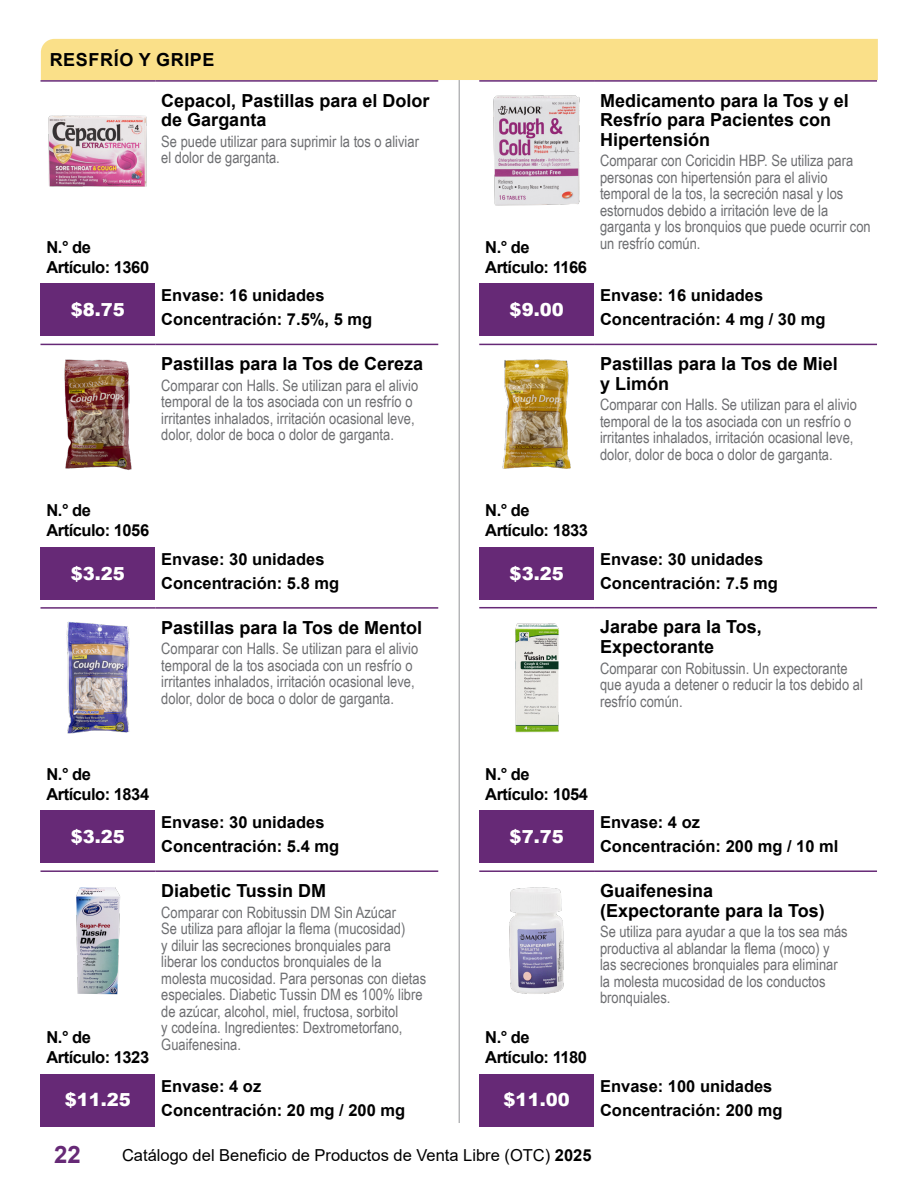
<style>
.page{position:relative;width:918px;height:1188px;background:#fff}
.page>*{position:absolute;margin:0;border:0;box-sizing:border-box;transform-origin:0 0}
.t1{font:700 24px "Arial";color:#662976}
.t2{font:700 18px/19.5px "Arial";color:#000}
.t3{font:900 18px "Arial";color:#fff}
.t4{font:700 18px "Arial";letter-spacing:.035em;color:#000}
.t5{font:700 16.5px "Arial";color:#000}
.t6{font:700 16.5px/19.8px "Arial";letter-spacing:-.03em;color:#000}
.t7{font:16.5px "Arial";color:#000}
.t8{font:15.75px/16.5px "Arial Narrow";color:#6d6e71}
.s1{font-weight:700}
</style>
<div class="page">
<hr style="left:459px;top:80px;width:1px;height:1043px;background:#939598">
<hr style="left:40px;top:80px;width:115px;height:2px;background:#662976">
<hr style="left:155px;top:80px;width:283px;height:2px;background:#662976">
<hr style="left:479px;top:80px;width:115px;height:2px;background:#662976">
<hr style="left:594px;top:80px;width:283px;height:2px;background:#662976">
<hr style="left:40px;top:344px;width:115px;height:1px;background:#662976">
<hr style="left:155px;top:344px;width:283px;height:1px;background:#662976">
<hr style="left:479px;top:344px;width:115px;height:1px;background:#662976">
<hr style="left:594px;top:344px;width:283px;height:1px;background:#662976">
<hr style="left:40px;top:607px;width:115px;height:2px;background:#662976">
<hr style="left:155px;top:607px;width:283px;height:2px;background:#662976">
<hr style="left:479px;top:607px;width:115px;height:1px;background:#662976">
<hr style="left:594px;top:607px;width:283px;height:1px;background:#662976">
<hr style="left:40px;top:870px;width:115px;height:2px;background:#662976">
<hr style="left:155px;top:870px;width:283px;height:2px;background:#662976">
<hr style="left:479px;top:870px;width:115px;height:2px;background:#662976">
<hr style="left:594px;top:870px;width:283px;height:2px;background:#662976">
<div style="left:41px;top:39px;width:837px;height:41px;background:#fae089"></div>
<img style="left:48px;top:115px;width:99px;height:72px">
<div style="left:41px;top:283px;width:114px;height:53px;background:#662976"></div>
<img style="left:64px;top:359px;width:68px;height:111px">
<div style="left:41px;top:547px;width:114px;height:53px;background:#662976"></div>
<img style="left:66px;top:621px;width:64px;height:113px">
<div style="left:41px;top:810px;width:114px;height:53px;background:#662976"></div>
<img style="left:76px;top:887px;width:44px;height:108px">
<div style="left:41px;top:1074px;width:114px;height:52px;background:#662976"></div>
<img style="left:493px;top:95px;width:87px;height:111px">
<div style="left:479px;top:283px;width:115px;height:53px;background:#662976"></div>
<img style="left:502px;top:359px;width:69px;height:110px">
<div style="left:479px;top:547px;width:115px;height:52px;background:#662976"></div>
<img style="left:515px;top:623px;width:44px;height:110px">
<div style="left:479px;top:810px;width:115px;height:53px;background:#662976"></div>
<img style="left:509px;top:887px;width:55px;height:107px">
<div style="left:479px;top:1074px;width:115px;height:52px;background:#662976"></div>
<h3 class="t4" style="left:50px;top:47px;width:166px">RESFRÍO Y GRIPE</h3>
<p class="t2" style="left:161px;top:91px;width:270px">Cepacol, Pastillas para el Dolor de Garganta</p>
<p class="t8" style="left:161px;top:132px;width:259px">Se puede utilizar para suprimir la tos o aliviar el dolor de garganta.</p>
<p class="t6" style="left:47px;top:237px;width:104px">N.° de<br>Artículo: 1360</p>
<p class="t3" style="left:71px;top:297px;width:56px">$8.75</p>
<p class="t5" style="left:161px;top:284px;width:165px">Envase: 16 unidades</p>
<p class="t5" style="left:161px;top:308px;width:212px">Concentración: 7.5%, 5 mg</p>
<p class="t2" style="left:161px;top:354px;width:263px">Pastillas para la Tos de Cereza</p>
<p class="t8" style="left:161px;top:377px;width:258px">Comparar con Halls. Se utilizan para el alivio temporal de la tos asociada con un resfrío o irritantes inhalados, irritación ocasional leve, dolor, dolor de boca o dolor de garganta.</p>
<p class="t6" style="left:47px;top:501px;width:104px">N.° de<br>Artículo: 1056</p>
<p class="t3" style="left:71px;top:560px;width:56px">$3.25</p>
<p class="t5" style="left:161px;top:547px;width:165px">Envase: 30 unidades</p>
<p class="t5" style="left:161px;top:571px;width:179px">Concentración: 5.8 mg</p>
<p class="t2" style="left:161px;top:618px;width:262px">Pastillas para la Tos de Mentol</p>
<p class="t8" style="left:161px;top:640px;width:258px">Comparar con Halls. Se utilizan para el alivio temporal de la tos asociada con un resfrío o irritantes inhalados, irritación ocasional leve, dolor, dolor de boca o dolor de garganta.</p>
<p class="t6" style="left:47px;top:765px;width:104px">N.° de<br>Artículo: 1834</p>
<p class="t3" style="left:71px;top:824px;width:56px">$3.25</p>
<p class="t6" style="left:47px;top:1028px;width:104px">N.° de<br>Artículo: 1323</p>
<p class="t3" style="left:65px;top:1087px;width:68px">$11.25</p>
<p class="t5" style="left:161px;top:811px;width:165px">Envase: 30 unidades</p>
<p class="t5" style="left:161px;top:835px;width:179px">Concentración: 5.4 mg</p>
<p class="t2" style="left:161px;top:881px;width:166px">Diabetic Tussin DM</p>
<p class="t8" style="left:161px;top:903px;width:266px">Comparar con Robitussin DM Sin Azúcar<br>Se utiliza para aflojar la flema (mucosidad)<br>y diluir las secreciones bronquiales para liberar los conductos bronquiales de la molesta mucosidad. Para personas con dietas especiales. Diabetic Tussin DM es 100% libre de azúcar, alcohol, miel, fructosa, sorbitol<br>y codeína. Ingredientes: Dextrometorfano, Guaifenesina.</p>
<p class="t5" style="left:161px;top:1074px;width:101px">Envase: 4 oz</p>
<p class="t5" style="left:161px;top:1098px;width:245px">Concentración: 20 mg / 200 mg</p>
<p class="t2" style="left:600px;top:91px;width:250px">Medicamento para la Tos y el<br>Resfrío para Pacientes con<br>Hipertensión</p>
<p class="t8" style="left:600px;top:152px;width:272px">Comparar con Coricidin HBP. Se utiliza para personas con hipertensión para el alivio temporal de la tos, la secreción nasal y los estornudos debido a irritación leve de la garganta y los bronquios que puede ocurrir con</p>
<p class="t5" style="left:485px;top:236px;width:46px">N.° de</p>
<p class="t8" style="left:600px;top:235px;width:102px">un resfrío común.</p>
<p class="t6" style="left:485px;top:257px;width:103px">Artículo: 1166</p>
<p class="t3" style="left:510px;top:297px;width:56px">$9.00</p>
<p class="t5" style="left:600px;top:284px;width:165px">Envase: 16 unidades</p>
<p class="t5" style="left:600px;top:308px;width:227px">Concentración: 4 mg / 30 mg</p>
<p class="t2" style="left:600px;top:354px;width:239px">Pastillas para la Tos de Miel y Limón</p>
<p class="t8" style="left:600px;top:396px;width:258px">Comparar con Halls. Se utilizan para el alivio temporal de la tos asociada con un resfrío o irritantes inhalados, irritación ocasional leve, dolor, dolor de boca o dolor de garganta.</p>
<p class="t6" style="left:485px;top:501px;width:104px">N.° de<br>Artículo: 1833</p>
<p class="t3" style="left:510px;top:560px;width:56px">$3.25</p>
<p class="t5" style="left:600px;top:547px;width:165px">Envase: 30 unidades</p>
<p class="t5" style="left:600px;top:571px;width:179px">Concentración: 7.5 mg</p>
<p class="t2" style="left:600px;top:618px;width:163px">Jarabe para la Tos,<br>Expectorante</p>
<p class="t8" style="left:600px;top:659px;width:264px">Comparar con Robitussin. Un expectorante que ayuda a detener o reducir la tos debido al resfrío común.</p>
<p class="t6" style="left:485px;top:764px;width:104px">N.° de<br>Artículo: 1054</p>
<p class="t3" style="left:510px;top:823px;width:56px">$7.75</p>
<p class="t6" style="left:485px;top:1028px;width:103px">N.° de<br>Artículo: 1180</p>
<p class="t3" style="left:504px;top:1087px;width:68px">$11.00</p>
<p class="t5" style="left:600px;top:811px;width:101px">Envase: 4 oz</p>
<p class="t5" style="left:600px;top:835px;width:240px">Concentración: 200 mg / 10 ml</p>
<p class="t2" style="left:600px;top:881px;width:226px">Guaifenesina (Expectorante para la Tos)</p>
<p class="t8" style="left:600px;top:923px;width:249px">Se utiliza para ayudar a que la tos sea más productiva al ablandar la flema (moco) y las secreciones bronquiales para eliminar la molesta mucosidad de los conductos bronquiales.</p>
<p class="t5" style="left:600px;top:1074px;width:174px">Envase: 100 unidades</p>
<p class="t5" style="left:600px;top:1098px;width:184px">Concentración: 200 mg</p>
<h1 class="t1" style="left:54px;top:1138px;width:28px">22</h1>
<p class="t7" style="left:122px;top:1143px;width:471px">Catálogo del Beneficio de Productos de Venta Libre (OTC) <span class="s1">2025</span></p>
</div>
